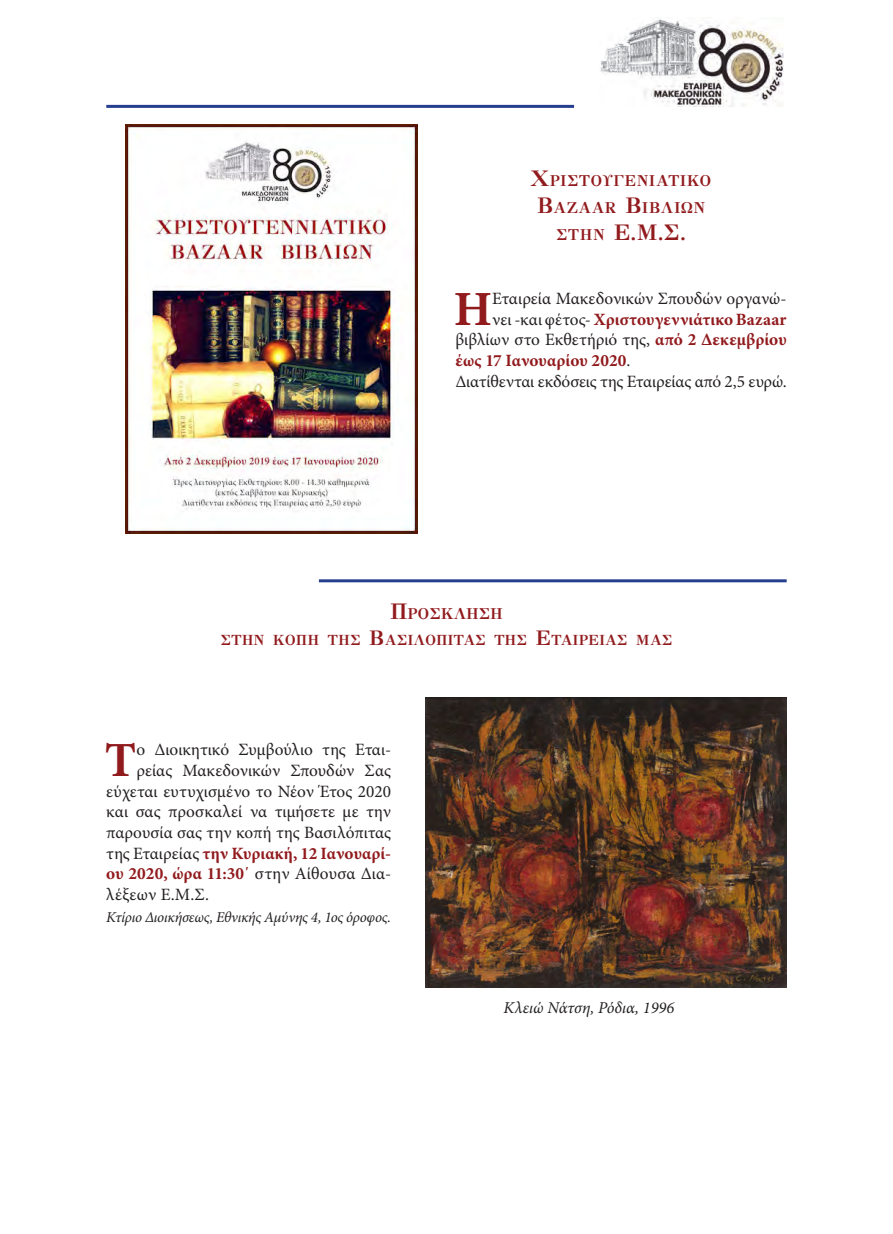
<style>
.page{position:relative;width:893px;height:1234px;background:#fff}
.page>*{position:absolute;margin:0;border:0;box-sizing:border-box;transform-origin:0 0}
.t1{font:700 49.05px "Minion Pro";color:#911a1d}
.t2{font:700 22.5px "GFS Didot";color:#911a1d}
.t3{font:17.25px "Minion Pro";color:#231f20}
.t4{font:700 17.25px "Minion Pro";letter-spacing:.005em;color:#911a1d}
.t5{font:italic 16.5px "Minion Pro";color:#231f20}
.t6{font:700 15.75px "GFS Didot";letter-spacing:.025em;color:#911a1d}
.t7{font:italic 15px "Minion Pro";letter-spacing:-.015em;color:#231f20}
.t8{font:700 14.7px "GFS Didot";color:#911a1d}
.s1{font-size:22.5px}
.s2{font-size:15.75px}
.s3{font-weight:400;color:#231f20}
.s4{font-weight:700;color:#911a1d}
.s5{font-size:21px}
</style>
<div class="page">
<img style="left:126px;top:124px;width:292px;height:409px">
<img style="left:600px;top:17px;width:184px;height:89px">
<hr style="left:319px;top:579px;width:468px;height:3px;background:#253f8e">
<img style="left:426px;top:697px;width:361px;height:289px">
<hr style="left:106px;top:105px;width:468px;height:3px;background:#253f8e">
<p class="t6" style="left:531px;top:168px;width:169px"><span class="s1">Χ</span>ριστουγενιατικο</p>
<p class="t6" style="left:537px;top:195px;width:170px"><span class="s1">Β</span>αζααr <span class="s1">Β</span>ιβλιων</p>
<p class="t2" style="left:556px;top:214px;width:131px"><span class="s2">στην</span> Ε.Μ.Σ.</p>
<p class="t1" style="left:454px;top:274px;width:40px">Η</p>
<p class="t3" style="left:492px;top:287px;width:296px">Εταιρεία Μακεδονικών Σπουδών οργανώ-</p>
<p class="t4" style="left:492px;top:307px;width:296px"><span class="s3">νει -και φέτος-</span> Χριστουγεννιάτικο Bazaar</p>
<p class="t3" style="left:455px;top:328px;width:333px">βιβλίων στο Εκθετήριό της, <span class="s4">από 2 Δεκεμβρίου</span></p>
<p class="t4" style="left:455px;top:348px;width:176px">έως 17 Ιανουαρίου 2020<span class="s3">.</span></p>
<p class="t3" style="left:455px;top:369px;width:333px">Διατίθενται εκδόσεις της Εταιρείας από 2,5 ευρώ.</p>
<p class="t6" style="left:390px;top:601px;width:114px"><span class="s1">Π</span>ρόσκληση</p>
<p class="t8" style="left:221px;top:627px;width:65px">στην κοπή</p>
<p class="t8" style="left:328px;top:627px;width:345px">της <span class="s5">Β</span> ασιλόπιτας της <span class="s5">Ε</span>ταιρείας μας</p>
<p class="t1" style="left:105px;top:725px;width:33px">Τ</p>
<p class="t3" style="left:136px;top:737px;width:256px">ο Διοικητικό Συμβούλιο της Εται-</p>
<p class="t3" style="left:136px;top:758px;width:256px">ρείας Μακεδονικών Σπουδών Σας</p>
<p class="t3" style="left:106px;top:779px;width:286px">εύχεται ευτυχισμένο το Νέον Έτος 2020</p>
<p class="t3" style="left:106px;top:800px;width:286px">και σας προσκαλεί να τιμήσετε με την</p>
<p class="t3" style="left:106px;top:820px;width:286px">παρουσία σας την κοπή της Βασιλόπιτας</p>
<p class="t4" style="left:106px;top:840px;width:286px"><span class="s3">της Εταιρείας</span> την Κυριακή, 12 Ιανουαρί-</p>
<p class="t4" style="left:106px;top:861px;width:286px">ου 2020, ώρα 11:30΄ <span class="s3">στην Αίθουσα Δια-</span></p>
<p class="t3" style="left:106px;top:882px;width:104px">λέξεων Ε.Μ.Σ.</p>
<p class="t7" style="left:106px;top:907px;width:286px">Κτίριο Διοικήσεως, Εθνικής Αμύνης 4, 1ος όροφος.</p>
<p class="t5" style="left:504px;top:995px;width:172px">Κλειώ Νάτση, Ρόδια, 1996</p>
</div>
